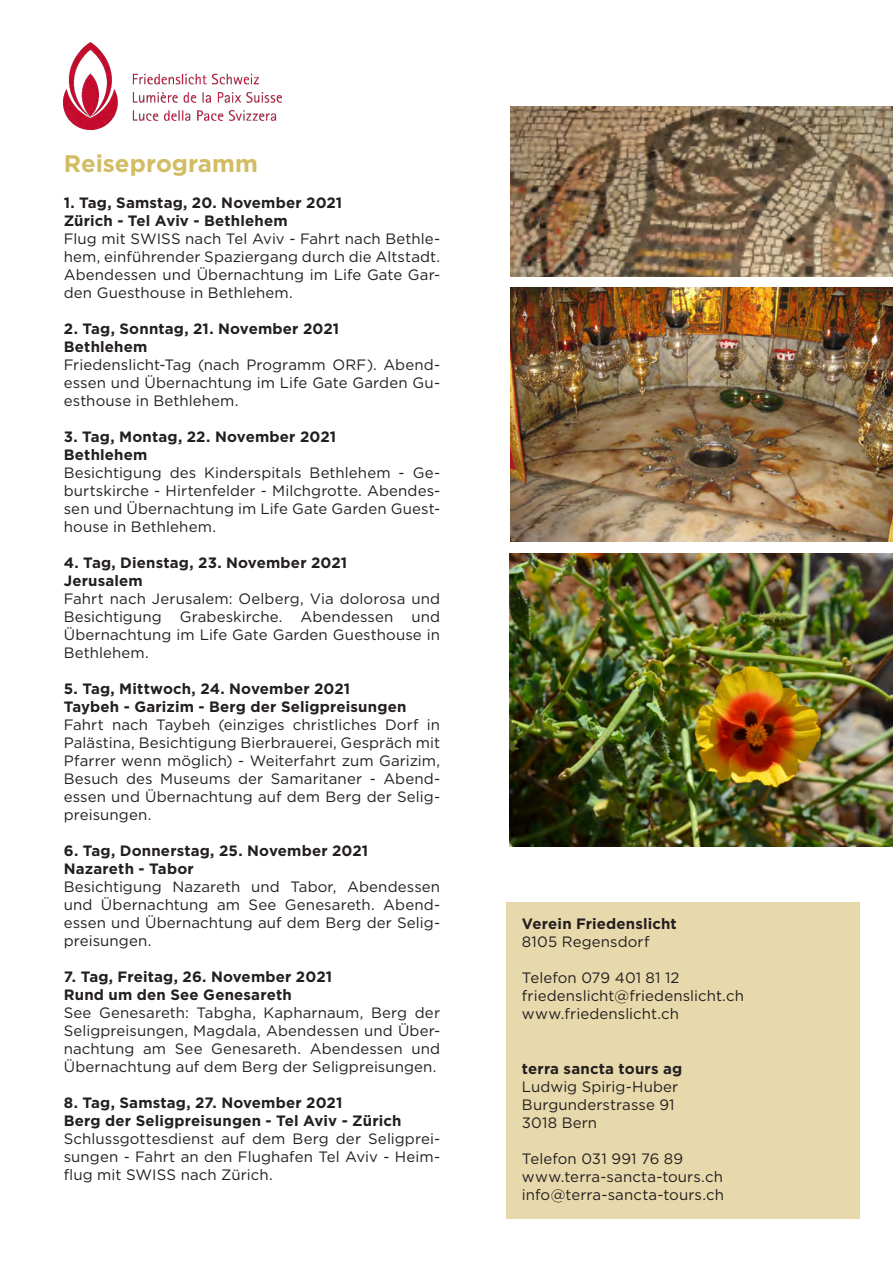
<style>
.page{position:relative;width:893px;height:1263px;background:#fff}
.page>*{position:absolute;margin:0;border:0;box-sizing:border-box;transform-origin:0 0}
.t1{font:700 24px "Gotham";color:#d2bc64}
.t2{font:15px/18px "Gotham";letter-spacing:.005em;color:#231f20;text-align:justify}
.t3{font:700 15px "Gotham";letter-spacing:.01em;color:#231f20}
</style>
<div class="page">
<div style="left:506px;top:902px;width:354px;height:317px;background:#e7d9ab"></div>
<img style="left:64px;top:43px;width:218px;height:86px">
<img style="left:510px;top:106px;width:383px;height:170px">
<img style="left:510px;top:287px;width:383px;height:255px">
<img style="left:510px;top:553px;width:383px;height:294px">
<p class="t1" style="left:64px;top:147px;width:196px">Reiseprogramm</p>
<p class="t3" style="left:64px;top:193px;width:280px">1. Tag, Samstag, 20. November 2021</p>
<p class="t3" style="left:64px;top:211px;width:225px">Zürich - Tel Aviv - Bethlehem</p>
<p class="t2" style="left:64px;top:229px;width:378px">Flug mit SWISS nach Tel Aviv - Fahrt nach Bethle&shy;hem, einführender Spaziergang durch die Altstadt.<br>Abendessen und Übernachtung im Life Gate Gar&shy;den Guesthouse in Bethlehem.</p>
<p class="t3" style="left:64px;top:319px;width:277px">2. Tag, Sonntag, 21. November 2021</p>
<p class="t3" style="left:64px;top:337px;width:85px">Bethlehem</p>
<p class="t2" style="left:64px;top:355px;width:378px">Friedenslicht-Tag (nach Programm ORF). Abend&shy;essen und Übernachtung im Life Gate Garden Gu&shy;esthouse in Bethlehem.</p>
<p class="t3" style="left:64px;top:427px;width:274px">3. Tag, Montag, 22. November 2021</p>
<p class="t3" style="left:64px;top:445px;width:85px">Bethlehem</p>
<p class="t2" style="left:64px;top:463px;width:378px">Besichtigung des Kinderspitals Bethlehem - Ge&shy;burtskirche - Hirtenfelder - Milchgrotte. Abendes&shy;sen und Übernachtung im Life Gate Garden Guest&shy;house in Bethlehem.</p>
<p class="t3" style="left:64px;top:553px;width:285px">4. Tag, Dienstag, 23. November 2021</p>
<p class="t3" style="left:64px;top:571px;width:81px">Jerusalem</p>
<p class="t2" style="left:64px;top:589px;width:378px">Fahrt nach Jerusalem: Oelberg, Via dolorosa und Besichtigung Grabeskirche. Abendessen und Übernachtung im Life Gate Garden Guesthouse in Bethlehem.</p>
<p class="t3" style="left:64px;top:679px;width:288px">5. Tag, Mittwoch, 24. November 2021</p>
<p class="t3" style="left:64px;top:697px;width:344px">Taybeh - Garizim - Berg der Seligpreisungen</p>
<p class="t2" style="left:64px;top:715px;width:378px">Fahrt nach Taybeh (einziges christliches Dorf in Palästina, Besichtigung Bierbrauerei, Gespräch mit Pfarrer wenn möglich) - Weiterfahrt zum Garizim, Besuch des Museums der Samaritaner - Abend&shy;essen und Übernachtung auf dem Berg der Selig&shy;preisungen.</p>
<p class="t3" style="left:64px;top:841px;width:306px">6. Tag, Donnerstag, 25. November 2021</p>
<p class="t3" style="left:64px;top:859px;width:131px">Nazareth - Tabor</p>
<p class="t2" style="left:64px;top:877px;width:378px">Besichtigung Nazareth und Tabor, Abendessen und Übernachtung am See Genesareth. Abend&shy;essen und Übernachtung auf dem Berg der Selig&shy;preisungen.</p>
<p class="t3" style="left:64px;top:967px;width:270px">7. Tag, Freitag, 26. November 2021</p>
<p class="t3" style="left:64px;top:985px;width:230px">Rund um den See Genesareth</p>
<p class="t2" style="left:64px;top:1003px;width:378px">See Genesareth: Tabgha, Kapharnaum, Berg der Seligpreisungen, Magdala, Abendessen und Über&shy;nachtung am See Genesareth. Abendessen und Übernachtung auf dem Berg der Seligpreisungen.</p>
<p class="t3" style="left:64px;top:1093px;width:280px">8. Tag, Samstag, 27. November 2021</p>
<p class="t3" style="left:64px;top:1111px;width:339px">Berg der Seligpreisungen - Tel Aviv - Zürich</p>
<p class="t2" style="left:64px;top:1129px;width:378px">Schlussgottesdienst auf dem Berg der Seligprei&shy;sungen - Fahrt an den Flughafen Tel Aviv - Heim&shy;flug mit SWISS nach Zürich.</p>
<p class="t3" style="left:522px;top:914px;width:156px">Verein Friedenslicht</p>
<p class="t2" style="left:522px;top:933px;width:129px">8105 Regensdorf</p>
<p class="t2" style="left:522px;top:969px;width:159px">Telefon 079 401 81 12</p>
<p class="t2" style="left:522px;top:987px;width:223px">friedenslicht@friedenslicht.ch</p>
<p class="t2" style="left:522px;top:1005px;width:158px">www.friedenslicht.ch</p>
<p class="t3" style="left:522px;top:1058px;width:162px">terra sancta tours ag</p>
<p class="t2" style="left:522px;top:1077px;width:158px">Ludwig Spirig-Huber</p>
<p class="t2" style="left:522px;top:1095px;width:154px">Burgunderstrasse 91</p>
<p class="t2" style="left:522px;top:1113px;width:77px">3018 Bern</p>
<p class="t2" style="left:522px;top:1149px;width:163px">Telefon 031 991 76 89</p>
<p class="t2" style="left:522px;top:1167px;width:204px">www.terra-sancta-tours.ch info@terra-sancta-tours.ch</p>
</div>
